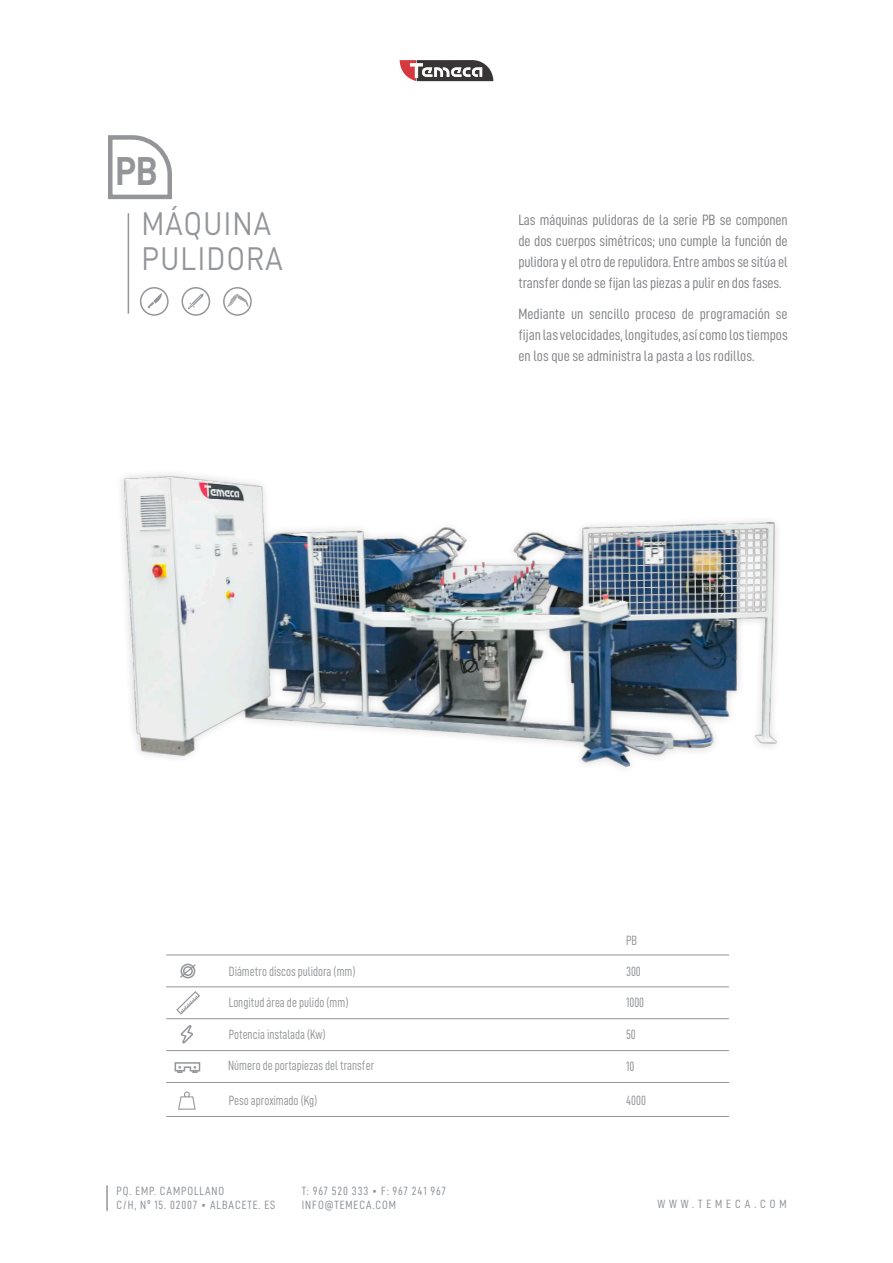
<style>
.page{position:relative;width:893px;height:1263px;background:#fff}
.page>*{position:absolute;margin:0;border:0;box-sizing:border-box;transform-origin:0 0}
.t1{font:40.5px "D DIN Bold";color:#939598;scale:.9 1}
.t2{font:33px "D DIN";letter-spacing:.05em;color:#939598;scale:.9 1}
.t3{font:15px/21px "D DIN Condensed";letter-spacing:-.005em;color:#808285;text-align:justify}
.t4{font:13.5px "D DIN Condensed";color:#939598;scale:.9 1}
.t5{font:12px/13.5px "D DIN Condensed";letter-spacing:.075em;color:#8f9397}
.t6{font:12px "D DIN Condensed";letter-spacing:.325em;color:#8f9397}
</style>
<div class="page">
<hr style="left:106px;top:1185px;width:2px;height:26px;background:#939598">
<svg style="left:400px;top:60px;width:93px;height:21px"></svg>
<img style="left:121px;top:474px;width:656px;height:294px">
<hr style="left:128px;top:213px;width:1px;height:101px;background:#939598">
<svg style="left:108px;top:135px;width:64px;height:65px"></svg>
<div style="left:140px;top:287px;width:29px;height:29px;border:2px solid #939598;border-radius:50%"></div>
<div style="left:181px;top:287px;width:29px;height:29px;border:2px solid #939598;border-radius:50%"></div>
<div style="left:223px;top:287px;width:29px;height:29px;border:2px solid #939598;border-radius:50%"></div>
<svg style="left:148px;top:293px;width:14px;height:15px"></svg>
<svg style="left:188px;top:293px;width:16px;height:16px"></svg>
<svg style="left:227px;top:293px;width:22px;height:14px"></svg>
<hr style="left:166px;top:954px;width:563px;height:1px;background:#939598">
<hr style="left:166px;top:986px;width:563px;height:1px;background:#939598">
<hr style="left:166px;top:1018px;width:563px;height:1px;background:#939598">
<hr style="left:166px;top:1050px;width:563px;height:1px;background:#939598">
<hr style="left:166px;top:1082px;width:563px;height:1px;background:#939598">
<hr style="left:166px;top:1116px;width:563px;height:1px;background:#939598">
<svg style="left:176px;top:991px;width:24px;height:24px"></svg>
<svg style="left:178px;top:1091px;width:18px;height:19px"></svg>
<svg style="left:180px;top:964px;width:16px;height:14px"></svg>
<div style="left:183px;top:966px;width:10px;height:10px;border:2px solid #939598;border-radius:50%"></div>
<svg style="left:180px;top:1025px;width:13px;height:19px"></svg>
<svg style="left:174px;top:1062px;width:27px;height:11px"></svg>
<p class="t1" style="left:115px;top:149px;width:49px">PB</p>
<p class="t2" style="left:142px;top:206px;width:145px">MÁQUINA</p>
<p class="t2" style="left:142px;top:240px;width:158px">PULIDORA</p>
<p class="t3" style="left:518px;top:209px;width:271px">Las máquinas pulidoras de la serie PB se componen de dos cuerpos simétricos; uno cumple la función de pulidora y el otro de repulidora. Entre ambos se sitúa el transfer donde se fijan las piezas a pulir en dos fases.</p>
<p class="t3" style="left:518px;top:303px;width:271px">Mediante un sencillo proceso de programación se fijan las velocidades, longitudes, así como los tiempos en los que se administra la pasta a los rodillos.</p>
<p class="t4" style="left:229px;top:963px;width:142px">Diámetro discos pulidora (mm)</p>
<p class="t4" style="left:229px;top:995px;width:134px">Longitud área de pulido (mm)</p>
<p class="t4" style="left:229px;top:1027px;width:109px">Potencia instalada (Kw)</p>
<p class="t4" style="left:228px;top:1058px;width:164px">Número de portapiezas del transfer</p>
<p class="t4" style="left:229px;top:1093px;width:100px">Peso aproximado (Kg)</p>
<p class="t5" style="left:117px;top:1184px;width:160px">PQ. EMP. CAMPOLLANO<br>C/H, Nº 15. 02007 • ALBACETE. ES</p>
<p class="t5" style="left:302px;top:1184px;width:145px">T: 967 520 333 • F: 967 241 967<br>INFO@TEMECA.COM</p>
<p class="t4" style="left:626px;top:933px;width:14px">PB</p>
<p class="t4" style="left:626px;top:963px;width:18px">300</p>
<p class="t4" style="left:626px;top:995px;width:22px">1000</p>
<p class="t4" style="left:626px;top:1027px;width:12px">50</p>
<p class="t4" style="left:626px;top:1059px;width:11px">10</p>
<p class="t4" style="left:626px;top:1093px;width:23px">4000</p>
<p class="t6" style="left:657px;top:1197px;width:131px">WWW.TEMECA.COM</p>
</div>
